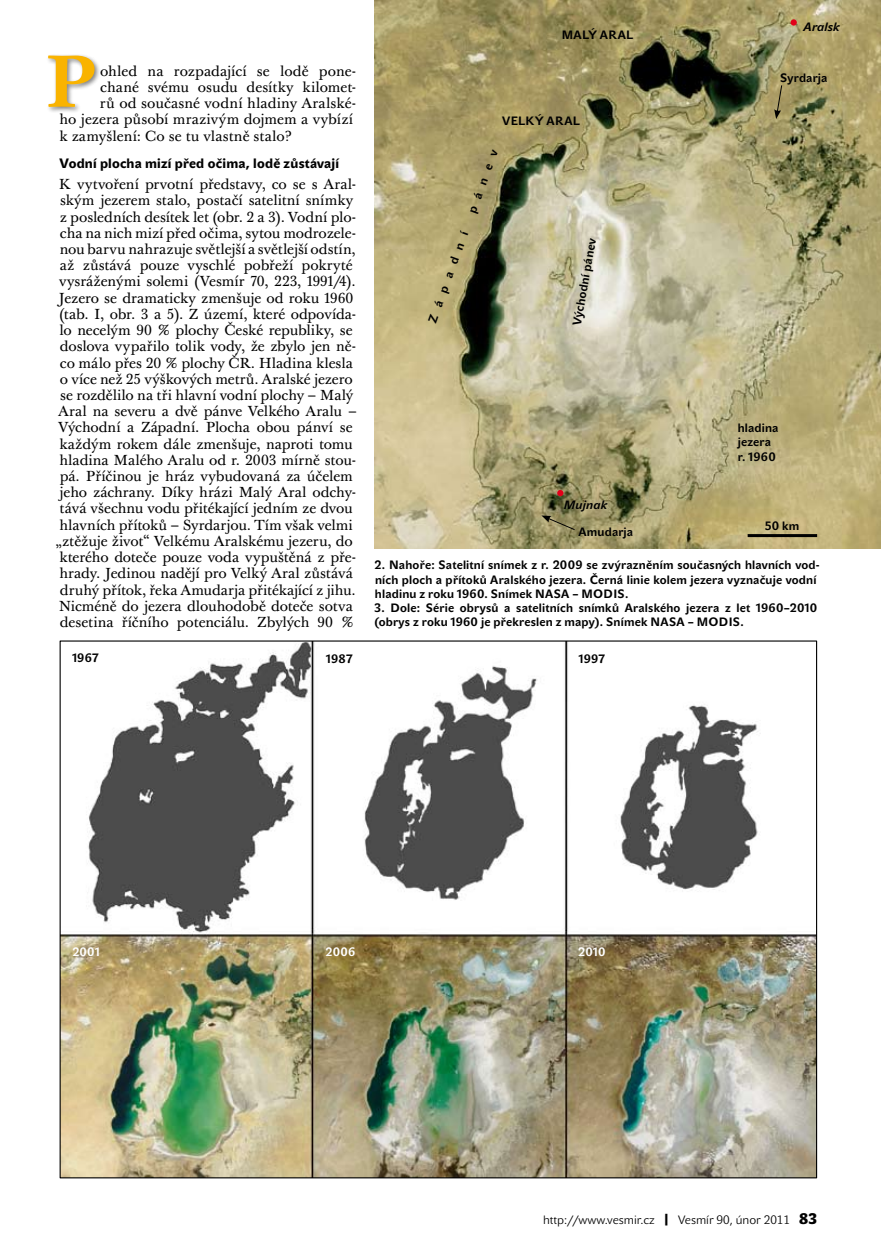
<style>
.page{position:relative;width:881px;height:1255px;background:#fff}
.page>*{position:absolute;margin:0;border:0;box-sizing:border-box;transform-origin:0 0}
.t1{font:700 72px "Baskerville 10 Pro";color:#f9b300}
.t2{font:14.25px/16.2px "Baskerville 10 Pro";letter-spacing:-.005em;color:#000;text-align:center}
.t3{font:13.5px "John Sans Heavy Pro";letter-spacing:.01em;color:#000}
.t4{font:700 12px/14.2px "John Sans Text Pro";letter-spacing:.015em;color:#000}
.t5{font:12px "John Sans Lite Pro";color:#000}
.t6{font:700 12px "John Sans Text Pro";letter-spacing:.02em;color:#fff}
.t7{font:italic 700 12px "John Sans Text Pro";letter-spacing:.015em;color:#000}
.s1{font-family:"John Sans Black Pro"}
.s2{font-family:"John Sans Black Pro";font-size:15px}
</style>
<div class="page">
<div style="left:46px;top:53px;width:56px;height:61px;background:#000;opacity:.49"></div>
<img style="left:374px;top:0;width:506px;height:549px">
<img style="left:62px;top:642px;width:752px;height:534px">
<hr style="left:747px;top:534px;width:69px;height:3px;background:#000">
<svg style="left:541px;top:515px;width:34px;height:15px"></svg>
<svg style="left:774px;top:84px;width:8px;height:35px"></svg>
<div style="left:790px;top:19px;width:6px;height:7px;background:#e2001a;border-radius:50%"></div>
<svg style="left:557px;top:490px;width:6px;height:6px"></svg>
<h1 class="t1" style="left:45px;top:37px;width:53px">P</h1>
<p class="t2" style="left:100px;top:64px;width:257px">ohled na rozpadající se lodě pone-</p>
<p class="t2" style="left:100px;top:80px;width:257px">chané svému osudu desítky kilomet-</p>
<p class="t2" style="left:100px;top:96px;width:257px">rů od současné vodní hladiny Aralské-</p>
<p class="t2" style="left:59px;top:112px;width:295px">ho jezera působí mrazivým dojmem a vybízí</p>
<p class="t2" style="left:59px;top:129px;width:233px">k zamyšlení: Co se tu vlastně stalo?</p>
<p class="t3" style="left:59px;top:155px;width:281px">Vodní plocha mizí před očima, lodě zůstávají</p>
<p class="t2" style="left:56px;top:177px;width:303px">K vytvoření prvotní představy, co se s Aral&shy;ským jezerem stalo, postačí satelitní snímky z posledních desítek let (obr. 2 a 3). Vodní plo&shy;cha na nich mizí před očima, sytou modrozele&shy;nou barvu nahrazuje světlejší a světlejší odstín, až zůstává pouze vyschlé pobřeží pokryté vysráženými solemi (Vesmír 70, 223, 1991/4).<br>Jezero se dramaticky zmenšuje od roku 1960 (tab. I, obr. 3 a 5). Z území, které odpovída&shy;lo necelým 90 % plochy České republiky, se doslova vypařilo tolik vody, že zbylo jen ně&shy;co málo přes 20 % plochy ČR. Hladina klesla o více než 25 výškových metrů. Aralské jezero se rozdělilo na tři hlavní vodní plochy – Malý Aral na severu a dvě pánve Velkého Aralu – Východní a Západní. Plocha obou pánví se každým rokem dále zmenšuje, naproti tomu hladina Malého Aralu od r. 2003 mírně stou&shy;pá. Příčinou je hráz vybudovaná za účelem jeho záchrany. Díky hrázi Malý Aral odchy&shy;tává všechnu vodu přitékající jedním ze dvou hlavních přítoků – Syrdarjou. Tím však velmi „ztěžuje život“ Velkému Aralskému jezeru, do kterého doteče pouze voda vypuštěná z pře&shy;hrady. Jedinou nadějí pro Velký Aral zůstává druhý přítok, řeka Amudarja přitékající z jihu.<br>Nicméně do jezera dlouhodobě doteče sotva desetina říčního potenciálu. Zbylých 90 %</p>
<p class="t4" style="left:561px;top:28px;width:56px">Malý Aral</p>
<p class="t4" style="left:502px;top:114px;width:62px">Velký Aral</p>
<p class="t4" style="left:465px;top:210px;width:68px;rotate:-70deg">pánev</p>
<p class="t4" style="left:425px;top:320px;width:99px;rotate:-70deg">Západní</p>
<p class="t4" style="left:569px;top:324px;width:90px;rotate:-80deg">Východní pánev</p>
<p class="t7" style="left:563px;top:498px;width:45px">Mujnak</p>
<p class="t7" style="left:803px;top:20px;width:38px">Aralsk</p>
<p class="t4" style="left:779px;top:71px;width:49px">Syrdarja</p>
<p class="t4" style="left:737px;top:421px;width:42px">hladina jezera r. 1960</p>
<p class="t4" style="left:764px;top:518px;width:36px">50 km</p>
<p class="t4" style="left:374px;top:558px;width:447px">2. Nahoře: Satelitní snímek z r. 2009 se zvýrazněním současných hlavních vod&shy;ních ploch a přítoků Aralského jezera. Černá linie kolem jezera vyznačuje vodní hladinu z roku 1960. Snímek NASA – MODIS.</p>
<p class="t4" style="left:374px;top:601px;width:444px">3. Dole: Série obrysů a satelitních snímků Aralského jezera z let 1960–2010 (obrys z roku 1960 je překreslen z mapy). Snímek NASA – MODIS.</p>
<p class="t4" style="left:578px;top:525px;width:56px">Amudarja</p>
<p class="t4" style="left:72px;top:650px;width:28px">1967</p>
<p class="t4" style="left:326px;top:651px;width:28px">1987</p>
<p class="t4" style="left:578px;top:651px;width:28px">1997</p>
<p class="t6" style="left:72px;top:944px;width:29px">2001</p>
<p class="t6" style="left:325px;top:944px;width:31px">2006</p>
<p class="t6" style="left:578px;top:944px;width:29px">2010</p>
<p class="t5" style="left:543px;top:1212px;width:275px">http://www.vesmir.cz <span class="s1">|</span> Vesmír 90, únor 2011 <span class="s2">83</span></p>
</div>
